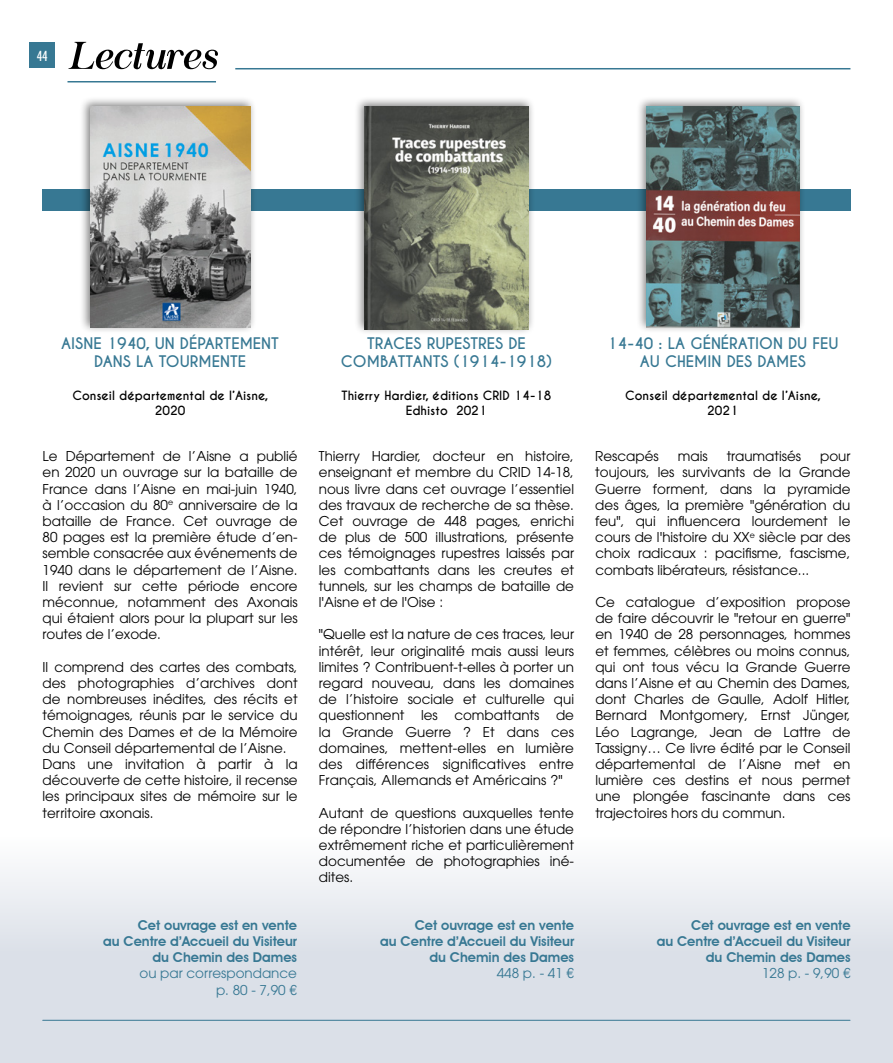
<style>
.page{position:relative;width:893px;height:1063px;background:#fff}
.page>*{position:absolute;margin:0;border:0;box-sizing:border-box;transform-origin:0 0}
.t1{font:700 15px/18px "Caviar Dreams";color:#377893;text-align:center}
.t2{font:13.5px/16.2px "ITC Avant Garde Pro";color:#000;text-align:justify}
.t3{font:600 13.5px/16.2px "Avant Garde IT Cby BT";color:#377893;text-align:right}
.t4{font:13.5px/16.2px "ITC Avant Garde Pro";color:#377893;text-align:right}
.t5{font:500 condensed 13.5px "Futura";color:#fff}
.t6{font:700 12px/14.4px "Caviar Dreams";color:#000;text-align:center}
</style>
<div class="page">
<div style="left:0;top:837px;width:893px;height:226px;background:linear-gradient(to bottom,#f6f7f9,#d2d8e2)"></div>
<div style="left:43px;top:189px;width:807px;height:21px;background:#377893"></div>
<div style="left:79px;top:95px;width:177px;height:239px;background:#000;opacity:.5"></div>
<img style="left:90px;top:106px;width:160px;height:222px">
<div style="left:30px;top:43px;width:25px;height:25px;background:#377893"></div>
<hr style="left:235px;top:68px;width:615px;height:1px;background:#377893">
<svg style="left:68px;top:42px;width:150px;height:27px"></svg>
<hr style="left:43px;top:1020px;width:807px;height:1px;background:#377893">
<hr style="left:68px;top:81px;width:148px;height:1px;background:#377893">
<div style="left:353px;top:95px;width:182px;height:240px;background:#000;opacity:.5"></div>
<img style="left:364px;top:106px;width:165px;height:223px">
<div style="left:636px;top:95px;width:170px;height:238px;background:#000;opacity:.5"></div>
<img style="left:646px;top:106px;width:153px;height:221px">
<p class="t5" style="left:37px;top:47px;width:13px">44</p>
<p class="t1" style="left:61px;top:335px;width:219px">AISNE 1940, UN DÉPARTEMENT<br>DANS LA TOURMENTE</p>
<p class="t6" style="left:72px;top:389px;width:197px">Conseil départemental de l’Aisne,<br>2020</p>
<p class="t2" style="left:43px;top:448px;width:257px">Le Département de l’Aisne a publié en 2020 un ouvrage sur la bataille de France dans l’Aisne en mai-juin 1940, à l’occasion du 80<sup>e</sup> anniversaire de la bataille de France. Cet ouvrage de 80 pages est la première étude d’en&shy;semble consacrée aux événements de 1940 dans le département de l’Aisne.<br>Il revient sur cette période encore méconnue, notamment des Axonais qui étaient alors pour la plupart sur les routes de l’exode.</p>
<p class="t2" style="left:43px;top:659px;width:257px;text-align:left">Il comprend des cartes des combats, des photographies d’archives dont de nombreuses inédites, des récits et témoignages, réunis par le service du Chemin des Dames et de la Mémoire du Conseil départemental de l’Aisne.<br>Dans une invitation à partir à la découverte de cette histoire, il recense les principaux sites de mémoire sur le territoire axonais.</p>
<p class="t3" style="left:103px;top:917px;width:195px">Cet ouvrage est en vente<br>au Centre d’Accueil du Visiteur du Chemin des Dames</p>
<p class="t4" style="left:139px;top:965px;width:159px">ou par correspondance p. 80 - 7,90 €</p>
<p class="t1" style="left:341px;top:335px;width:213px">TRACES RUPESTRES DE<br>COMBATTANTS (1914-1918)</p>
<p class="t6" style="left:341px;top:389px;width:211px">Thierry Hardier, éditions CRID 14-18<br>Edhisto 2021</p>
<p class="t2" style="left:319px;top:448px;width:257px">Thierry Hardier, docteur en histoire, enseignant et membre du CRID 14-18, nous livre dans cet ouvrage l’essentiel des travaux de recherche de sa thèse.<br>Cet ouvrage de 448 pages, enrichi de plus de 500 illustrations, présente ces témoignages rupestres laissés par les combattants dans les creutes et tunnels, sur les champs de bataille de l'Aisne et de l'Oise :</p>
<p class="t2" style="left:319px;top:626px;width:257px">"Quelle est la nature de ces traces, leur intérêt, leur originalité mais aussi leurs limites ? Contribuent-t-elles à porter un regard nouveau, dans les domaines de l’histoire sociale et culturelle qui questionnent les combattants de la Grande Guerre ? Et dans ces domaines, mettent-elles en lumière des différences significatives entre Français, Allemands et Américains ?"</p>
<p class="t2" style="left:319px;top:804px;width:257px">Autant de questions auxquelles tente de répondre l’historien dans une étude extrêmement riche et particulièrement documentée de photographies iné&shy;dites.</p>
<p class="t3" style="left:380px;top:917px;width:195px">Cet ouvrage est en vente<br>au Centre d’Accueil du Visiteur du Chemin des Dames</p>
<p class="t4" style="left:497px;top:965px;width:79px">448 p. - 41 €</p>
<p class="t1" style="left:607px;top:335px;width:233px">14-40 : LA GÉNÉRATION DU FEU<br>AU CHEMIN DES DAMES</p>
<p class="t6" style="left:625px;top:389px;width:197px">Conseil départemental de l’Aisne,<br>2021</p>
<p class="t2" style="left:595px;top:448px;width:65px">Rescapés</p>
<p class="t2" style="left:678px;top:448px;width:31px">mais</p>
<p class="t2" style="left:727px;top:448px;width:76px">traumatisés</p>
<p class="t2" style="left:595px;top:448px;width:257px;text-indent:225px">pour toujours, les survivants de la Grande Guerre forment, dans la pyramide des âges, la première "génération du feu", qui influencera lourdement le cours de l'histoire du XX<sup>e</sup> siècle par des choix radicaux : pacifisme, fascisme, combats libérateurs, résistance...</p>
<p class="t2" style="left:595px;top:594px;width:257px">Ce catalogue d’exposition propose de faire découvrir le "retour en guerre" en 1940 de 28 personnages, hommes et femmes, célèbres ou moins connus, qui ont tous vécu la Grande Guerre dans l’Aisne et au Chemin des Dames, dont Charles de Gaulle, Adolf Hitler, Bernard Montgomery, Ernst Jünger, Léo Lagrange, Jean de Lattre de Tassigny… Ce livre édité par le Conseil départemental de l’Aisne met en lumière ces destins et nous permet une plongée fascinante dans ces trajectoires hors du commun.</p>
<p class="t3" style="left:657px;top:917px;width:195px">Cet ouvrage est en vente<br>au Centre d’Accueil du Visiteur du Chemin des Dames</p>
<p class="t4" style="left:762px;top:965px;width:90px">128 p. - 9,90 €</p>
</div>
